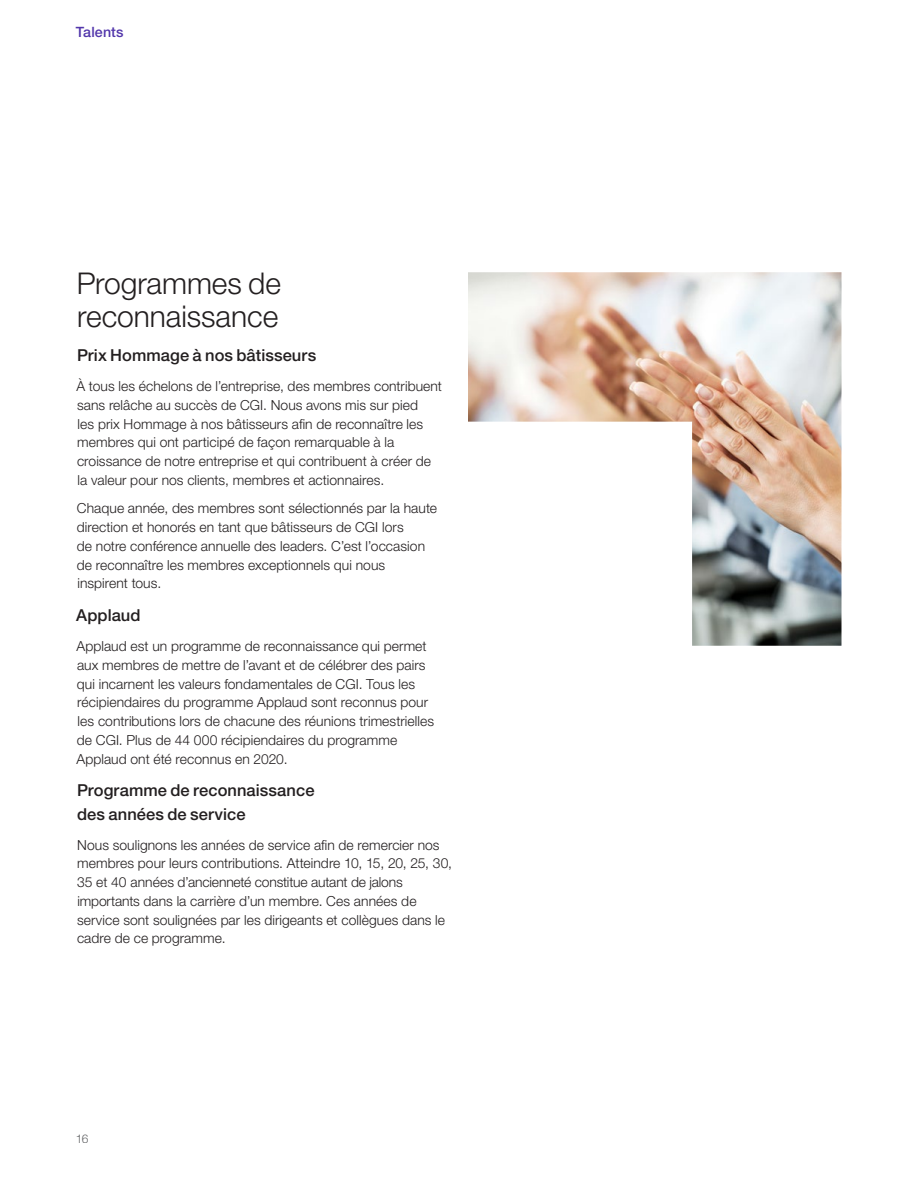
<style>
.page{position:relative;width:918px;height:1188px;background:#fff}
.page>*{position:absolute;margin:0;border:0;box-sizing:border-box;transform-origin:0 0}
.t1{font:300 30px/33px "Helvetica Neue LT Pro";letter-spacing:-.005em;color:#231f20}
.H4{font:500 16.5px/23.1px "Helvetica Neue LT Pro";letter-spacing:.005em;color:#231f20}
.H5{font:500 14.25px "Helvetica Neue LT Pro";letter-spacing:.01em;color:#5236ab}
.Text{font:300 13.8px/18.8px "Helvetica Neue LT Pro";letter-spacing:.005em;color:#231f20}
.t2{font:300 12px "Helvetica Neue LT Pro";color:#636466}
</style>
<div class="page">
<img style="left:468px;top:272px;width:374px;height:374px">
<h6 class="H5" style="left:76px;top:24px;width:49px">Talents</h6>
<h3 class="t1" style="left:77px;top:266px;width:206px">Programmes de reconnaissance</h3>
<h6 class="H4" style="left:77px;top:343px;width:241px">Prix Hommage à nos bâtisseurs</h6>
<p class="Text" style="left:76px;top:376px;width:367px">À tous les échelons de l’entreprise, des membres contribuent sans relâche au succès de CGI. Nous avons mis sur pied<br>les prix Hommage à nos bâtisseurs afin de reconnaître les membres qui ont participé de façon remarquable à la croissance de notre entreprise et qui contribuent à créer de la valeur pour nos clients, membres et actionnaires.</p>
<p class="Text" style="left:77px;top:499px;width:362px">Chaque année, des membres sont sélectionnés par la haute direction et honorés en tant que bâtisseurs de CGI lors<br>de notre conférence annuelle des leaders. C’est l’occasion de reconnaître les membres exceptionnels qui nous inspirent tous.</p>
<h6 class="H4" style="left:76px;top:604px;width:66px">Applaud</h6>
<p class="Text" style="left:76px;top:637px;width:359px">Applaud est un programme de reconnaissance qui permet aux membres de mettre de l’avant et de célébrer des pairs qui incarnent les valeurs fondamentales de CGI. Tous les récipiendaires du programme Applaud sont reconnus pour les contributions lors de chacune des réunions trimestrielles de CGI. Plus de 44 000 récipiendaires du programme Applaud ont été reconnus en 2020.</p>
<h6 class="H4" style="left:77px;top:779px;width:239px">Programme de reconnaissance des années de service</h6>
<p class="Text" style="left:77px;top:835px;width:376px">Nous soulignons les années de service afin de remercier nos membres pour leurs contributions. Atteindre 10, 15, 20, 25, 30, 35 et 40 années d’ancienneté constitue autant de jalons importants dans la carrière d’un membre. Ces années de service sont soulignées par les dirigeants et collègues dans le cadre de ce programme.</p>
<p class="t2" style="left:76px;top:1131px;width:14px">16</p>
</div>
